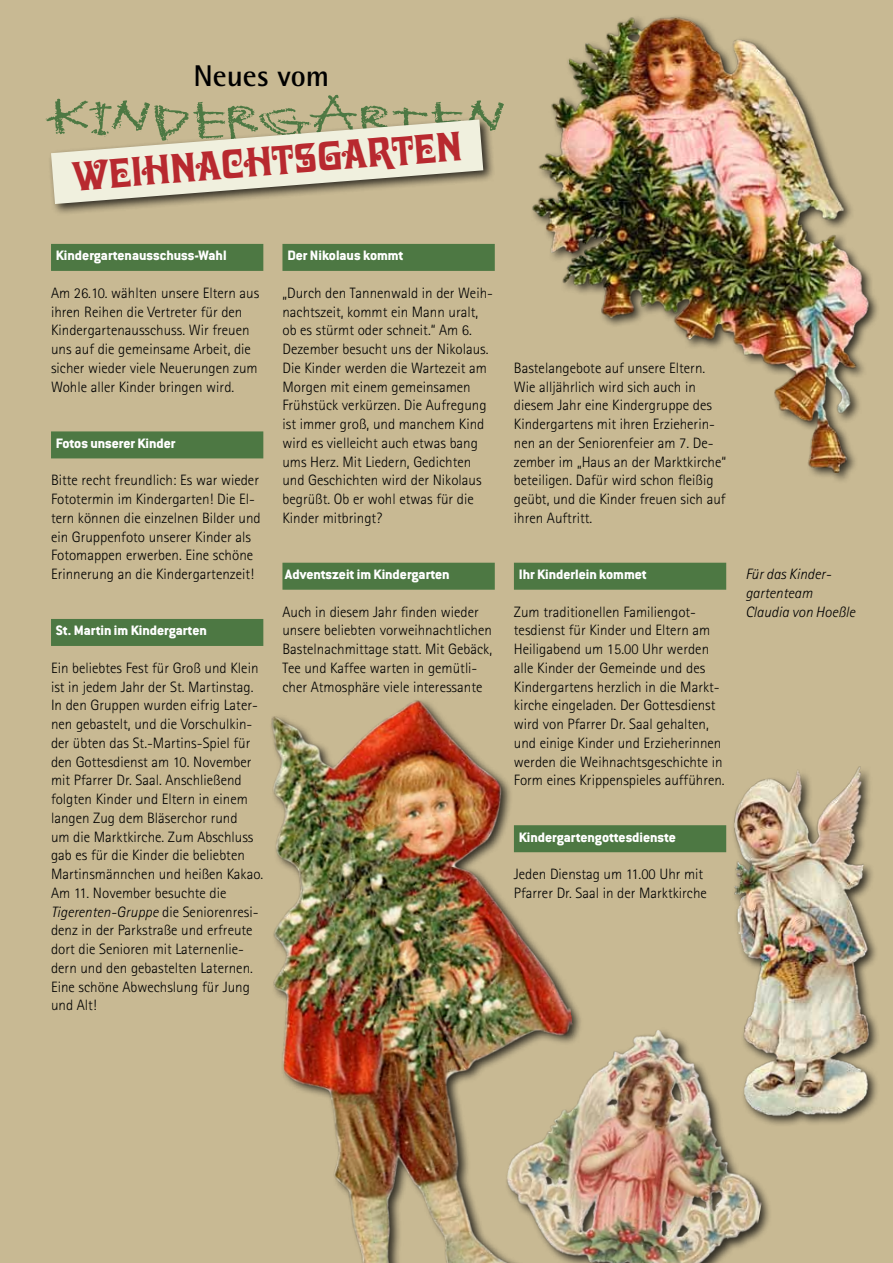
<style>
.page{position:relative;width:893px;height:1263px;background:#c8b993}
.page>*{position:absolute;margin:0;border:0;box-sizing:border-box;transform-origin:0 0}
.t1{font:59.55px "Sckoolhouse";letter-spacing:-.04em;color:#4d7843}
.t2{font:40.8px "Davida Bold BT";color:#b8292f}
.t3{font:700 30px "Rotis Semi Sans";color:#000}
.t4{font:300 15px/18.8px "Rotis Sans Serif";color:#000}
.t5{font:800 15px "Conduit ITC Std";color:#fff}
.t6{font:italic 300 15px/18.8px "Rotis Sans Serif";color:#000}
.s1{font-style:italic}
</style>
<div class="page">
<div style="left:51px;top:244px;width:212px;height:27px;background:#4d7843"></div>
<div style="left:51px;top:431px;width:212px;height:27px;background:#4d7843"></div>
<div style="left:51px;top:619px;width:212px;height:27px;background:#4d7843"></div>
<div style="left:282px;top:244px;width:213px;height:27px;background:#4d7843"></div>
<div style="left:282px;top:563px;width:213px;height:27px;background:#4d7843"></div>
<div style="left:514px;top:563px;width:212px;height:27px;background:#4d7843"></div>
<div style="left:514px;top:825px;width:212px;height:27px;background:#4d7843"></div>
<img style="left:271px;top:700px;width:333px;height:563px">
<img style="left:532px;top:16px;width:346px;height:457px">
<img style="left:726px;top:766px;width:150px;height:357px">
<img style="left:495px;top:1008px;width:293px;height:255px">
<div style="left:48px;top:116px;width:447px;height:100px;background:#000;opacity:.75"></div>
<svg style="left:51px;top:119px;width:432px;height:85px"></svg>
<h3 class="t3" style="left:193px;top:58px;width:137px">Neues vom</h3>
<h1 class="t1" style="left:44px;top:87px;width:463px">KINDERGARTEN</h1>
<h2 class="t2" style="left:71px;top:150px;width:392px;rotate:-4deg">Weihnachtsgarten</h2>
<p class="t5" style="left:56px;top:246px;width:172px">Kindergartenausschuss-Wahl</p>
<p class="t4" style="left:51px;top:283px;width:210px">Am 26.10. wählten unsere Eltern aus ihren Reihen die Vertreter für den Kindergartenausschuss. Wir freuen uns auf die gemeinsame Arbeit, die sicher wieder viele Neuerungen zum Wohle aller Kinder bringen wird.</p>
<p class="t5" style="left:56px;top:434px;width:121px">Fotos unserer Kinder</p>
<p class="t4" style="left:51px;top:471px;width:211px">Bitte recht freundlich: Es war wieder Fototermin im Kindergarten! Die El&shy;tern können die einzelnen Bilder und ein Gruppenfoto unserer Kinder als Fotomappen erwerben. Eine schöne Erinnerung an die Kindergartenzeit!</p>
<p class="t5" style="left:56px;top:621px;width:152px">St. Martin im Kindergarten</p>
<p class="t4" style="left:51px;top:658px;width:214px">Ein beliebtes Fest für Groß und Klein ist in jedem Jahr der St. Martinstag.<br>In den Gruppen wurden eifrig Later&shy;nen gebastelt, und die Vorschulkin&shy;der übten das St.-Martins-Spiel für den Gottesdienst am 10. November mit Pfarrer Dr. Saal. Anschließend folgten Kinder und Eltern in einem langen Zug dem Bläserchor rund<br>um die Marktkirche. Zum Abschluss gab es für die Kinder die beliebten Martinsmännchen und heißen Kakao.<br>Am 11. November besuchte die <span class="s1">Tigerenten-Gruppe</span> die Seniorenresi&shy;denz in der Parkstraße und erfreute dort die Senioren mit Laternenlie&shy;dern und den gebastelten Laternen.<br>Eine schöne Abwechslung für Jung und Alt!</p>
<p class="t5" style="left:287px;top:246px;width:118px">Der Nikolaus kommt</p>
<p class="t4" style="left:282px;top:283px;width:212px">„Durch den Tannenwald in der Weih&shy;nachtszeit, kommt ein Mann uralt, ob es stürmt oder schneit.“ Am 6.<br>Dezember besucht uns der Nikolaus.<br>Die Kinder werden die Wartezeit am<br>Morgen mit einem gemeinsamen<br>Frühstück verkürzen. Die Aufregung ist immer groß, und manchem Kind wird es vielleicht auch etwas bang ums Herz. Mit Liedern, Gedichten und Geschichten wird der Nikolaus begrüßt. Ob er wohl etwas für die<br>Kinder mitbringt?</p>
<p class="t5" style="left:285px;top:565px;width:166px">Adventszeit im Kindergarten</p>
<p class="t4" style="left:282px;top:602px;width:211px">Auch in diesem Jahr finden wieder unsere beliebten vorweihnachtlichen Bastelnachmittage statt. Mit Gebäck, Tee und Kaffee warten in gemütli&shy;cher Atmosphäre viele interessante</p>
<p class="t4" style="left:514px;top:358px;width:214px">Bastelangebote auf unsere Eltern.<br>Wie alljährlich wird sich auch in diesem Jahr eine Kindergruppe des Kindergartens mit ihren Erzieherin&shy;nen an der Seniorenfeier am 7. De&shy;zember im „Haus an der Marktkirche“ beteiligen. Dafür wird schon fleißig geübt, und die Kinder freuen sich auf ihren Auftritt.</p>
<p class="t5" style="left:519px;top:565px;width:129px">Ihr Kinderlein kommet</p>
<p class="t4" style="left:514px;top:602px;width:212px">Zum traditionellen Familiengot&shy;tesdienst für Kinder und Eltern am Heiligabend um 15.00 Uhr werden alle Kinder der Gemeinde und des Kindergartens herzlich in die Markt&shy;kirche eingeladen. Der Gottesdienst wird von Pfarrer Dr. Saal gehalten, und einige Kinder und Erzieherinnen werden die Weihnachtsgeschichte in Form eines Krippenspieles aufführen.</p>
<p class="t5" style="left:519px;top:828px;width:159px">Kindergartengottesdienste</p>
<p class="t4" style="left:514px;top:865px;width:195px">Jeden Dienstag um 11.00 Uhr mit<br>Pfarrer Dr. Saal in der Marktkirche</p>
<p class="t6" style="left:745px;top:565px;width:111px">Für das Kinder&shy;gartenteam<br>Claudia von Hoeßle</p>
</div>
